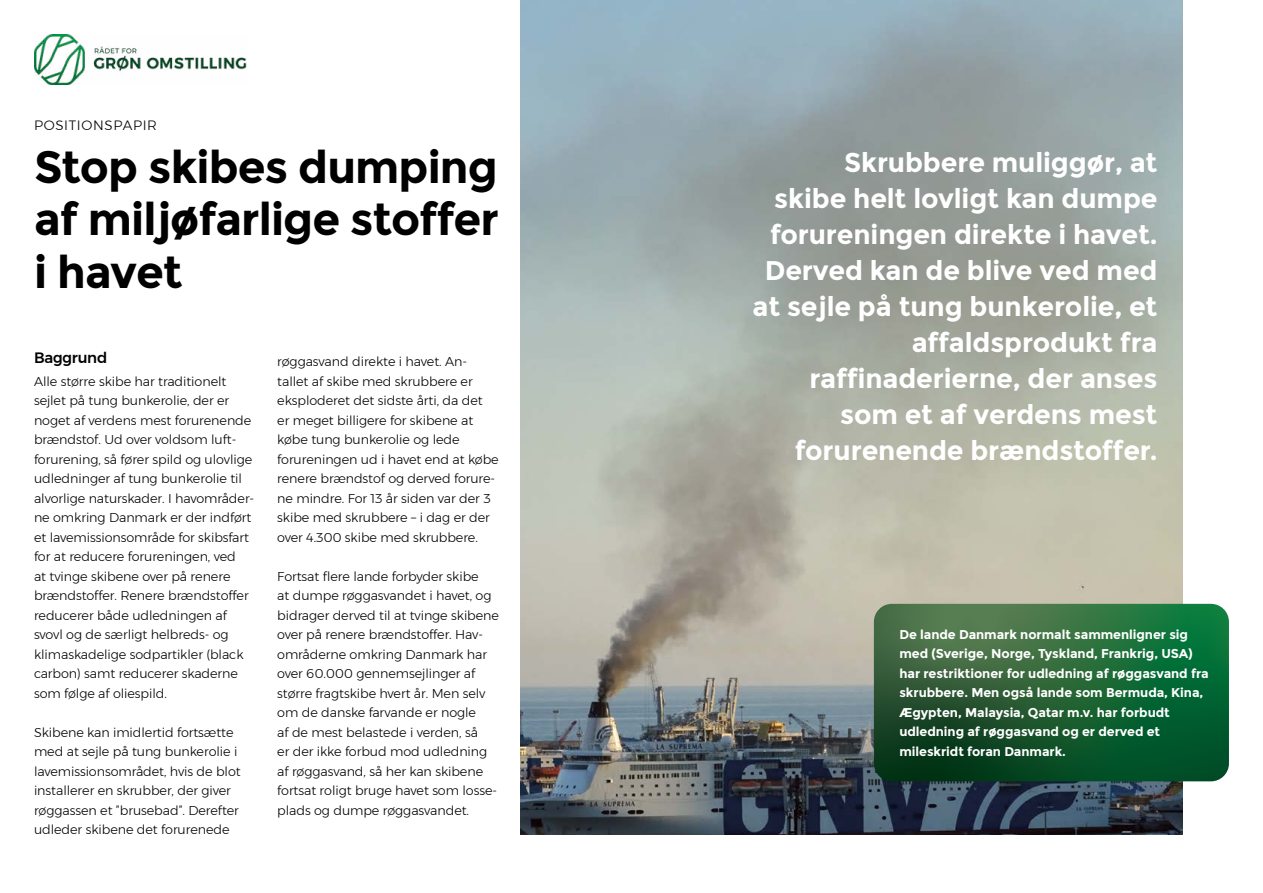
<style>
.page{position:relative;width:1263px;height:893px;background:#fff}
.page>*{position:absolute;margin:0;border:0;box-sizing:border-box;transform-origin:0 0}
.brød{font:700 45px "Montserrat";letter-spacing:-.02em;color:#000}
.brød-2{font:700 27px/36px "Montserrat";letter-spacing:-.005em;color:#fff;text-align:right}
.Mellemrubrikke{font:500 15px "Montserrat";letter-spacing:-.015em;color:#000}
.brød-3{font:300 13.5px "Montserrat";letter-spacing:.05em;color:#000}
.brød-4{font:300 12.75px/19.5px "Montserrat";letter-spacing:-.005em;color:#000}
.brød-5{font:700 12.75px/19.5px "Montserrat";letter-spacing:-.005em;color:#fff}
</style>
<div class="page">
<img style="left:520px;top:0;width:662px;height:834px">
<img style="left:34px;top:34px;width:213px;height:51px">
<svg style="left:874px;top:604px;width:355px;height:177px"></svg>
<p class="brød-3" style="left:34px;top:115px;width:125px">POSITIONSPAPIR</p>
<p class="brød" style="left:34px;top:140px;width:465px">Stop skibes dumping</p>
<p class="brød" style="left:34px;top:192px;width:466px">af miljøfarlige stoffer</p>
<p class="brød" style="left:34px;top:245px;width:150px">i havet</p>
<p class="Mellemrubrikke" style="left:34px;top:346px;width:75px">Baggrund</p>
<p class="brød-4" style="left:34px;top:371px;width:222px">Alle større skibe har traditionelt sejlet på tung bunkerolie, der er noget af verdens mest forurenende brændstof. Ud over voldsom luft&shy;forurening, så fører spild og ulovlige udledninger af tung bunkerolie til alvorlige naturskader. I havområder&shy;ne omkring Danmark er der indført et lavemissionsområde for skibsfart for at reducere forureningen, ved<br>at tvinge skibene over på renere brændstoffer. Renere brændstoffer reducerer både udledningen af svovl og de særligt helbreds- og klimaskadelige sodpartikler (black carbon) samt reducerer skaderne som følge af oliespild.</p>
<p class="brød-4" style="left:34px;top:722px;width:208px">Skibene kan imidlertid fortsætte med at sejle på tung bunkerolie i lavemissionsområdet, hvis de blot installerer en skrubber, der giver røggassen et ”brusebad”. Derefter udleder skibene det forurenede</p>
<p class="brød-4" style="left:277px;top:352px;width:223px">røggasvand direkte i havet. An&shy;tallet af skibe med skrubbere er eksploderet det sidste årti, da det<br>er meget billigere for skibene at købe tung bunkerolie og lede forureningen ud i havet end at købe renere brændstof og derved forure&shy;ne mindre. For 13 år siden var der 3 skibe med skrubbere – i dag er der over 4.300 skibe med skrubbere.</p>
<p class="brød-4" style="left:277px;top:566px;width:223px">Fortsat flere lande forbyder skibe<br>at dumpe røggasvandet i havet, og bidrager derved til at tvinge skibene over på renere brændstoffer. Hav&shy;områderne omkring Danmark har over 60.000 gennemsejlinger af større fragtskibe hvert år. Men selv om de danske farvande er nogle<br>af de mest belastede i verden, så<br>er der ikke forbud mod udledning af røggasvand, så her kan skibene fortsat roligt bruge havet som losse&shy;plads og dumpe røggasvandet.</p>
<p class="brød-2" style="left:844px;top:144px;width:315px">Skrubbere muliggør, at</p>
<p class="brød-2" style="left:753px;top:180px;width:406px">skibe helt lovligt kan dumpe forureningen direkte i havet.<br>Derved kan de blive ved med at sejle på tung bunkerolie, et affaldsprodukt fra</p>
<p class="brød-2" style="left:809px;top:360px;width:350px">raffinaderierne, der anses som et af verdens mest</p>
<p class="brød-2" style="left:795px;top:432px;width:364px">forurenende brændstoffer.</p>
<p class="brød-5" style="left:899px;top:624px;width:311px">De lande Danmark normalt sammenligner sig med (Sverige, Norge, Tyskland, Frankrig, USA) har restriktioner for udledning af røggasvand fra skrubbere. Men også lande som Bermuda, Kina, Ægypten, Malaysia, Qatar m.v. har forbudt udledning af røggasvand og er derved et mileskridt foran Danmark.</p>
</div>
